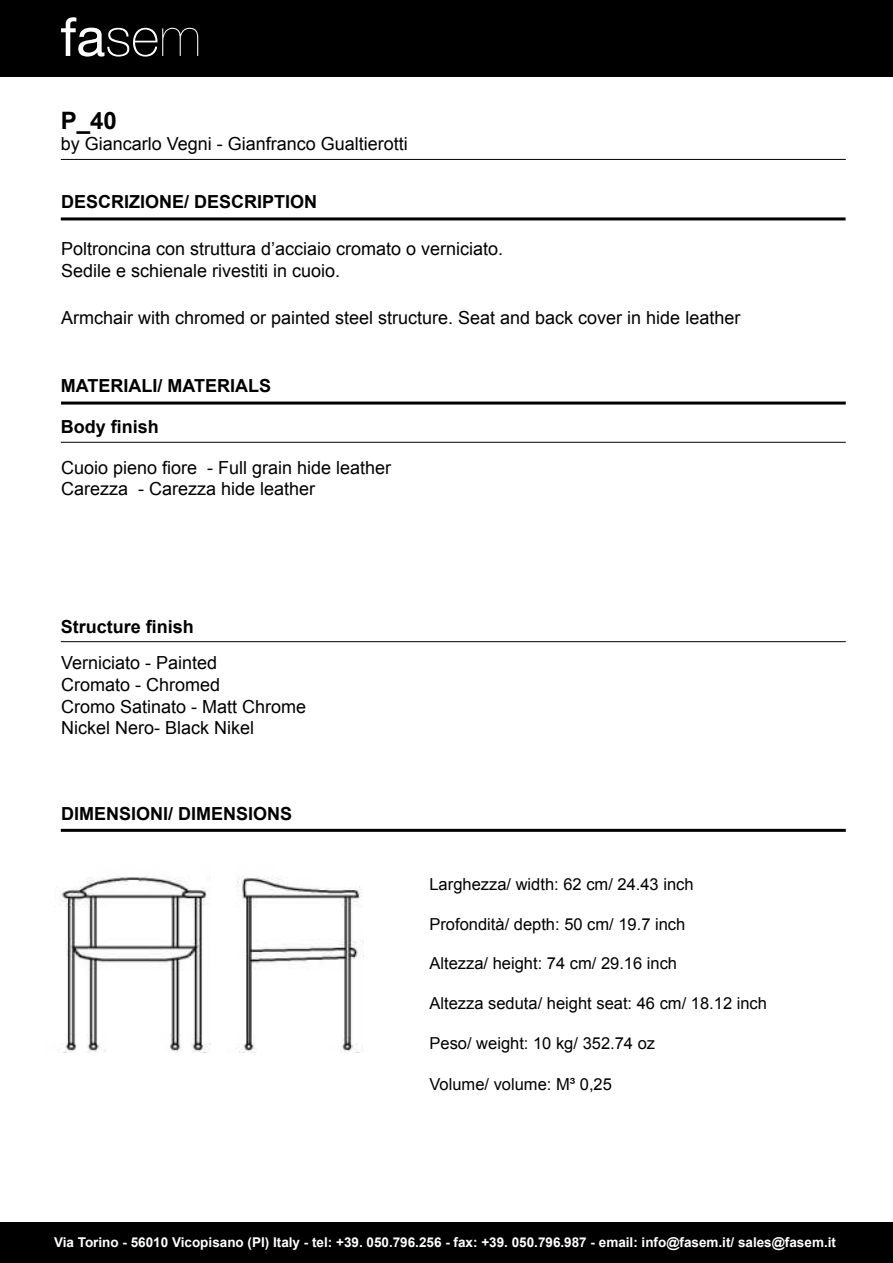
<style>
.page{position:relative;width:893px;height:1263px;background:#fff}
.page>*{position:absolute;margin:0;border:0;box-sizing:border-box;transform-origin:0 0}
.t1{font:700 24px "Arial";color:#000}
.t2{font:18px/21.6px "Arial";color:#000}
.t3{font:700 18px "Arial";color:#000}
.t4{font:16.5px "Arial";color:#000}
.t5{font:700 13.5px "Arial";color:#fff}
</style>
<div class="page">
<hr style="left:61px;top:402px;width:785px;height:3px;background:#000">
<hr style="left:61px;top:217px;width:785px;height:3px;background:#000">
<hr style="left:61px;top:442px;width:785px;height:1px;background:#000">
<hr style="left:61px;top:641px;width:785px;height:1px;background:#000">
<hr style="left:61px;top:159px;width:785px;height:1px;background:#000">
<hr style="left:61px;top:829px;width:785px;height:3px;background:#000">
<div style="left:0;top:0;width:893px;height:77px;background:#000"></div>
<div style="left:0;top:1222px;width:893px;height:41px;background:#000"></div>
<svg style="left:61px;top:17px;width:137px;height:40px"></svg>
<img style="left:55px;top:876px;width:155px;height:176px">
<img style="left:236px;top:876px;width:127px;height:176px">
<h1 class="t1" style="left:61px;top:104px;width:58px">P_40</h1>
<p class="t2" style="left:61px;top:134px;width:349px">by Giancarlo Vegni - Gianfranco Gualtierotti</p>
<p class="t3" style="left:61px;top:190px;width:258px">DESCRIZIONE/ DESCRIPTION</p>
<p class="t2" style="left:61px;top:238px;width:444px">Poltroncina con struttura d’acciaio cromato o verniciato.<br>Sedile e schienale rivestiti in cuoio.</p>
<p class="t2" style="left:61px;top:307px;width:681px">Armchair with chromed or painted steel structure. Seat and back cover in hide leather</p>
<p class="t3" style="left:61px;top:373px;width:212px">MATERIALI/ MATERIALS</p>
<p class="t3" style="left:61px;top:415px;width:100px">Body finish</p>
<p class="t2" style="left:61px;top:457px;width:332px">Cuoio pieno fiore - Full grain hide leather<br>Carezza - Carezza hide leather</p>
<p class="t3" style="left:61px;top:615px;width:135px">Structure finish</p>
<p class="t2" style="left:61px;top:652px;width:247px">Verniciato - Painted<br>Cromato - Chromed<br>Cromo Satinato - Matt Chrome<br>Nickel Nero- Black Nikel</p>
<p class="t3" style="left:61px;top:801px;width:233px">DIMENSIONI/ DIMENSIONS</p>
<p class="t4" style="left:429px;top:873px;width:266px">Larghezza/ width: 62 cm/ 24.43 inch</p>
<p class="t4" style="left:429px;top:913px;width:257px">Profondità/ depth: 50 cm/ 19.7 inch</p>
<p class="t4" style="left:429px;top:953px;width:249px">Altezza/ height: 74 cm/ 29.16 inch</p>
<p class="t4" style="left:429px;top:992px;width:339px">Altezza seduta/ height seat: 46 cm/ 18.12 inch</p>
<p class="t4" style="left:429px;top:1032px;width:227px">Peso/ weight: 10 kg/ 352.74 oz</p>
<p class="t4" style="left:429px;top:1073px;width:184px">Volume/ volume: M³ 0,25</p>
<p class="t5" style="left:54px;top:1233px;width:783px">Via Torino - 56010 Vicopisano (PI) Italy - tel: +39. 050.796.256 - fax: +39. 050.796.987 - email: info@fasem.it/ sales@fasem.it</p>
</div>
